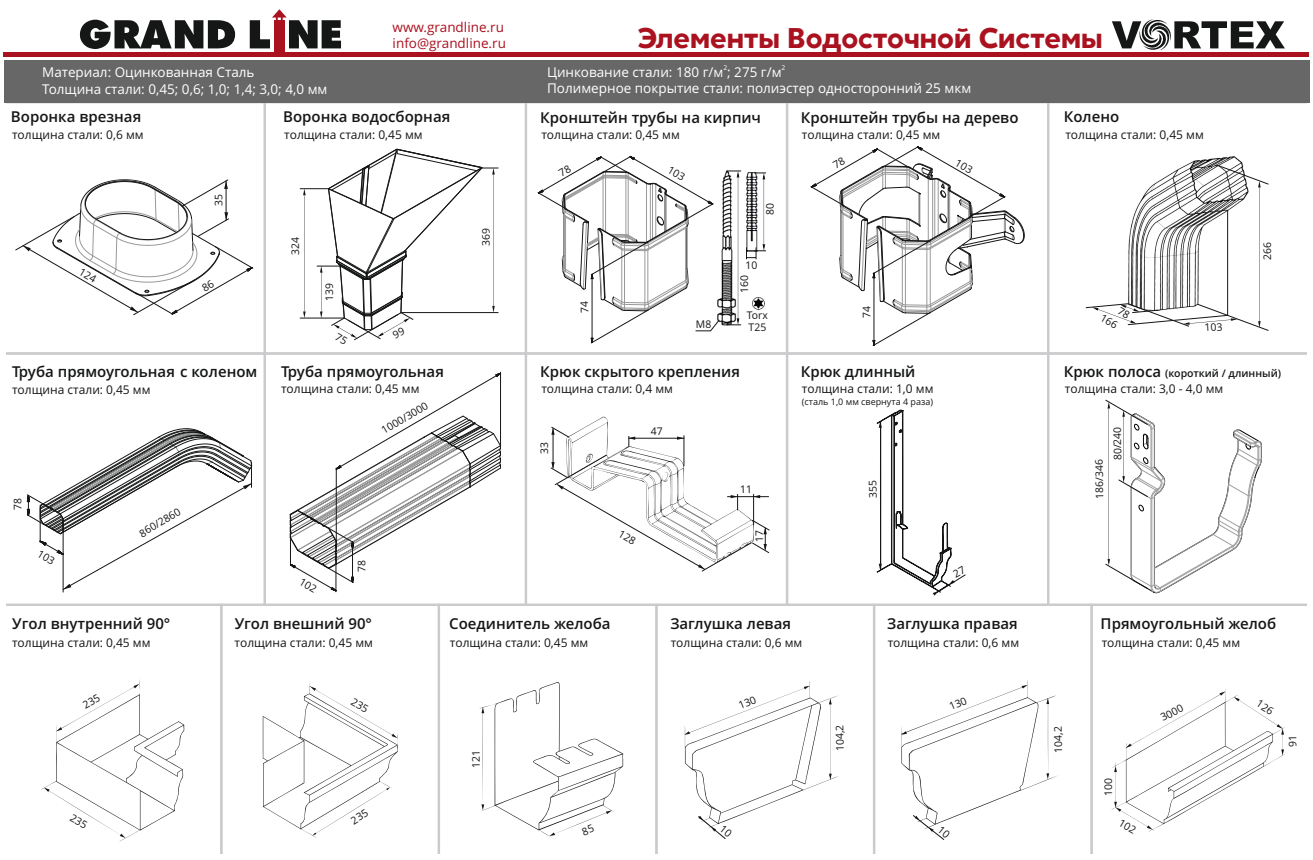
<style>
.page{position:relative;width:1313px;height:860px;background:#fff}
.page>*{position:absolute;margin:0;border:0;box-sizing:border-box;transform-origin:0 0}
.t1{font:700 28.5px "Red Ring";color:#aa1220}
.t2{font:600 15px "Open Sans";color:#151616}
.t3{font:13.5px/16.5px "Open Sans";color:#fff}
.t4{font:13.5px/16.5px "Open Sans";color:#aa1220}
.t5{font:12px "Open Sans";color:#151616}
.t6{font:10.5px/18.8px "Open Sans";color:#151616}
.t7{font:600 10.5px "Open Sans";color:#151616}
.t8{font:9px "Open Sans";color:#151616}
.t9{font:6.75px "Open Sans";color:#fff}
.s1{font-size:15px}
</style>
<div class="page">
<svg style="left:1112px;top:19px;width:173px;height:34px"></svg>
<div style="left:274px;top:20px;width:11px;height:35px;background:#aa1220"></div>
<hr style="left:4px;top:53px;width:1305px;height:4px;background:#aa1220">
<svg style="left:80px;top:20px;width:155px;height:29px"></svg>
<svg style="left:250px;top:9px;width:91px;height:39px"></svg>
<hr style="left:63px;top:521px;width:1px;height:71px;background:#151616">
<hr style="left:500px;top:372px;width:1px;height:74px;background:#151616">
<svg style="left:1105px;top:400px;width:157px;height:194px"></svg>
<img style="left:1186px;top:156px;width:57px;height:9px">
<div style="left:264px;top:352px;width:263px;height:254px;border:2px solid #cbcacc"></div>
<div style="left:525px;top:352px;width:263px;height:254px;border:2px solid #cbcacc"></div>
<div style="left:786px;top:352px;width:263px;height:254px;border:2px solid #cbcacc"></div>
<div style="left:1047px;top:352px;width:263px;height:254px;border:2px solid #cbcacc"></div>
<div style="left:220px;top:604px;width:220px;height:253px;border:2px solid #cbcacc"></div>
<div style="left:438px;top:604px;width:220px;height:253px;border:2px solid #cbcacc"></div>
<div style="left:655px;top:604px;width:220px;height:253px;border:2px solid #cbcacc"></div>
<div style="left:1090px;top:604px;width:220px;height:253px;border:2px solid #cbcacc"></div>
<img style="left:720px;top:170px;width:22px;height:156px">
<div style="left:4px;top:60px;width:1305px;height:43px;background:#676767"></div>
<svg style="left:15px;top:179px;width:238px;height:136px"></svg>
<svg style="left:26px;top:428px;width:226px;height:162px"></svg>
<svg style="left:290px;top:373px;width:211px;height:219px"></svg>
<svg style="left:810px;top:146px;width:215px;height:200px"></svg>
<svg style="left:550px;top:416px;width:220px;height:156px"></svg>
<svg style="left:869px;top:410px;width:97px;height:252px"></svg>
<svg style="left:41px;top:679px;width:143px;height:162px"></svg>
<svg style="left:263px;top:683px;width:135px;height:155px"></svg>
<svg style="left:479px;top:682px;width:144px;height:156px"></svg>
<svg style="left:901px;top:680px;width:157px;height:160px"></svg>
<svg style="left:684px;top:681px;width:155px;height:158px"></svg>
<svg style="left:1111px;top:689px;width:174px;height:143px"></svg>
<svg style="left:1086px;top:165px;width:183px;height:166px"></svg>
<svg style="left:726px;top:171px;width:40px;height:155px"></svg>
<svg style="left:537px;top:156px;width:183px;height:187px"></svg>
<svg style="left:299px;top:149px;width:199px;height:192px"></svg>
<p class="t4" style="left:393px;top:20px;width:115px">www.grandline.ru info@grandline.ru</p>
<h1 class="t1" style="left:638px;top:26px;width:466px">Элементы Водосточной Системы</h1>
<p class="t3" style="left:42px;top:65px;width:287px">Материал: Оцинкованная Сталь<br>Толщина стали: 0,45; 0,6; 1,0; 1,4; 3,0; 4,0 мм</p>
<p class="t9" style="left:723px;top:65px;width:5px">2</p>
<p class="t9" style="left:782px;top:65px;width:5px">2</p>
<p class="t3" style="left:547px;top:65px;width:426px">Цинкование стали: 180 г/м ; 275 г/м<br>Полимерное покрытие стали: полиэстер односторонний 25 мкм</p>
<p class="t2" style="left:283px;top:111px;width:169px">Воронка водосборная</p>
<p class="t5" style="left:284px;top:130px;width:140px">толщина стали: 0,45 мм</p>
<p class="t2" style="left:540px;top:111px;width:222px">Кронштейн трубы на кирпич</p>
<p class="t2" style="left:11px;top:111px;width:132px">Воронка врезная</p>
<p class="t5" style="left:12px;top:130px;width:133px">толщина стали: 0,6 мм</p>
<p class="t5" style="left:541px;top:130px;width:140px">толщина стали: 0,45 мм</p>
<p class="t2" style="left:801px;top:111px;width:219px">Кронштейн трубы на дерево</p>
<p class="t5" style="left:802px;top:130px;width:140px">толщина стали: 0,45 мм</p>
<p class="t2" style="left:1064px;top:111px;width:57px">Колено</p>
<p class="t5" style="left:1065px;top:130px;width:140px">толщина стали: 0,45 мм</p>
<p class="t6" style="left:746px;top:310px;width:23px;line-height:12.1px;rotate:-1deg">Torx<br>T25</p>
<p class="t2" style="left:281px;top:366px;width:164px">Труба прямоугольная</p>
<p class="t2" style="left:540px;top:366px;width:201px">Крюк скрытого крепления</p>
<p class="t2" style="left:801px;top:365px;width:116px">Крюк длинный</p>
<p class="t2" style="left:12px;top:366px;width:247px">Труба прямоугольная с коленом</p>
<p class="t5" style="left:12px;top:385px;width:140px">толщина стали: 0,45 мм</p>
<p class="t5" style="left:281px;top:384px;width:140px">толщина стали: 0,45 мм</p>
<p class="t5" style="left:541px;top:384px;width:133px">толщина стали: 0,4 мм</p>
<p class="t5" style="left:802px;top:384px;width:133px">толщина стали: 1,0 мм</p>
<p class="t5" style="left:1065px;top:384px;width:160px">толщина стали: 3,0 - 4,0 мм</p>
<p class="t8" style="left:802px;top:398px;width:133px">(сталь 1,0 мм свернута 4 раза)</p>
<p class="t7" style="left:1064px;top:369px;width:219px"><span class="s1">Крюк полоса</span> (короткий / длинный)</p>
<p class="t6" style="left:378px;top:423px;width:53px;rotate:-30deg">1000/3000</p>
<p class="t6" style="left:1091px;top:461px;width:35px;text-indent:-38px;rotate:-91deg">186/346<br>80/240</p>
<p class="t6" style="left:136px;top:527px;width:47px;rotate:-30deg">860/2860</p>
<p class="t2" style="left:12px;top:618px;width:160px">Угол внутренний 90°</p>
<p class="t5" style="left:12px;top:637px;width:140px">толщина стали: 0,45 мм</p>
<p class="t2" style="left:235px;top:618px;width:139px">Угол внешний 90°</p>
<p class="t5" style="left:235px;top:637px;width:140px">толщина стали: 0,45 мм</p>
<p class="t2" style="left:449px;top:618px;width:163px">Соединитель желоба</p>
<p class="t5" style="left:450px;top:637px;width:140px">толщина стали: 0,45 мм</p>
<p class="t2" style="left:670px;top:618px;width:122px">Заглушка левая</p>
<p class="t5" style="left:671px;top:637px;width:133px">толщина стали: 0,6 мм</p>
<p class="t6" style="left:832px;top:751px;width:28px;rotate:-91deg">104,2</p>
<p class="t2" style="left:887px;top:618px;width:132px">Заглушка правая</p>
<p class="t5" style="left:888px;top:637px;width:133px">толщина стали: 0,6 мм</p>
<p class="t6" style="left:1050px;top:753px;width:28px;rotate:-91deg">104,2</p>
<p class="t2" style="left:1101px;top:618px;width:177px">Прямоугольный желоб</p>
<p class="t5" style="left:1102px;top:637px;width:140px">толщина стали: 0,45 мм</p>
<p class="t6" style="left:1157px;top:711px;width:26px;rotate:-28deg">3000</p>
</div>
